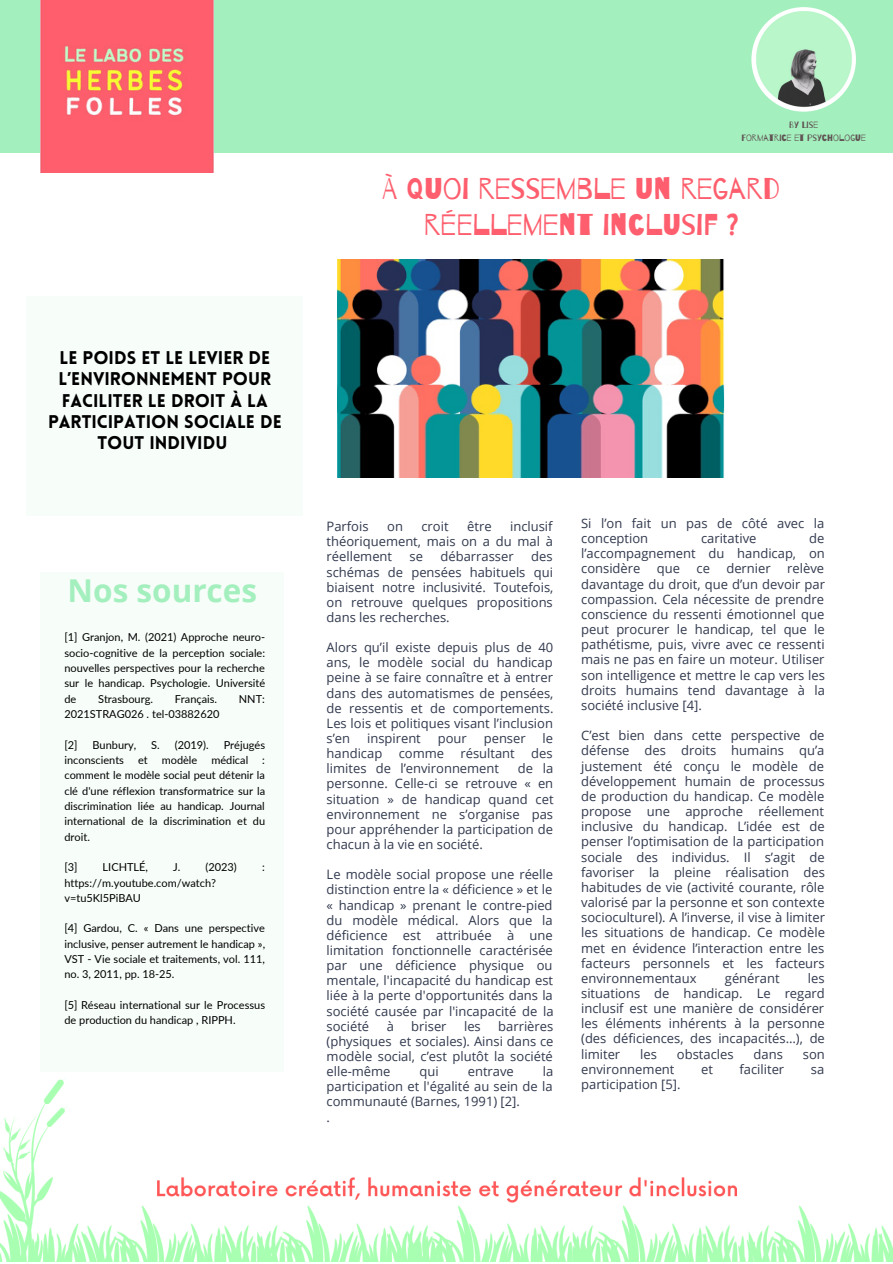
<style>
.page{position:relative;width:893px;height:1264px;background:#fff}
.page>*{position:absolute;margin:0;border:0;box-sizing:border-box;transform-origin:0 0}
.t1{font:700 31.5px "Open Sans";color:#a4efbe}
.t2{font:30px/36px "Barrio";color:#fe5e6d;text-align:center}
.t3{font:900 18px/21.3px "Lovelo";color:#000;text-align:center}
.t4{font:13.05px/15.1px "Open Sans";color:#31394d;text-align:justify}
.t5{font:12.9px/15.1px "Open Sans";color:#31394d;text-align:justify}
.t6{font:10.95px/15.3px "Lato";color:#000;text-align:justify}
.t7{font:9.3px/12.3px "Barrio";color:#605353;text-align:center}
</style>
<div class="page">
<div style="left:0;top:0;width:892px;height:153px;background:#a4efbe"></div>
<div style="left:41px;top:572px;width:243px;height:546px;background:#f7fdf9"></div>
<img style="left:337px;top:259px;width:387px;height:218px">
<div style="left:27px;top:296px;width:276px;height:220px;background:#f7fdf9"></div>
<img style="left:0;top:1079px;width:892px;height:182px">
<img style="left:751px;top:7px;width:104px;height:105px;border-radius:50%">
<img style="left:41px;top:0;width:173px;height:172px">
<p class="t7" style="left:741px;top:119px;width:126px">BY LISE<br>FORMATRICE ET PSYCHOLOGUE</p>
<h2 class="t2" style="left:382px;top:172px;width:399px">À QUOI RESSEMBLE UN REGARD<br>RÉELLEMENT INCLUSIF ?</h2>
<h3 class="t3" style="left:48px;top:349px;width:235px">LE POIDS ET LE LEVIER DE<br>L’ENVIRONNEMENT POUR<br>FACILITER LE DROIT À LA<br>PARTICIPATION SOCIALE DE<br>TOUT INDIVIDU</h3>
<h1 class="t1" style="left:68px;top:568px;width:191px">Nos sources</h1>
<p class="t6" style="left:64px;top:629px;width:202px">[1] Granjon, M. (2021) Approche neuro&shy;socio-cognitive de la perception sociale: nouvelles perspectives pour la recherche sur le handicap. Psychologie. Université de</p>
<p class="t6" style="left:98px;top:690px;width:56px">Strasbourg.</p>
<p class="t6" style="left:175px;top:690px;width:44px">Français.</p>
<p class="t6" style="left:239px;top:690px;width:28px">NNT:</p>
<p class="t6" style="left:64px;top:706px;width:156px">2021STRAG026 . tel-03882620</p>
<p class="t6" style="left:64px;top:736px;width:15px">[2]</p>
<p class="t6" style="left:92px;top:736px;width:45px">Bunbury,</p>
<p class="t6" style="left:151px;top:736px;width:59px">S. (2019).</p>
<p class="t6" style="left:224px;top:736px;width:43px">Préjugés</p>
<p class="t6" style="left:64px;top:752px;width:61px">inconscients</p>
<p class="t6" style="left:138px;top:752px;width:11px">et</p>
<p class="t6" style="left:162px;top:752px;width:37px">modèle</p>
<p class="t6" style="left:211px;top:752px;width:38px">médical</p>
<p class="t6" style="left:64px;top:752px;width:202px;text-indent:198px">: comment le modèle social peut détenir la clé d'une réflexion transformatrice sur la discrimination liée au handicap. Journal international de la discrimination et du droit.</p>
<p class="t6" style="left:64px;top:859px;width:15px">[3]</p>
<p class="t6" style="left:103px;top:859px;width:47px">LICHTLÉ,</p>
<p class="t6" style="left:173px;top:859px;width:65px">J. (2023)</p>
<p class="t6" style="left:262px;top:859px;width:4px">:</p>
<p class="t6" style="left:64px;top:874px;width:153px">https://m.youtube.com/watch? v=tu5Kl5PiBAU</p>
<p class="t6" style="left:64px;top:920px;width:202px">[4] Gardou, C. « Dans une perspective inclusive, penser autrement le handicap », VST - Vie sociale et traitements, vol. 111, no. 3, 2011, pp. 18-25.</p>
<p class="t6" style="left:64px;top:997px;width:202px">[5] Réseau international sur le Processus de production du handicap , RIPPH.</p>
<p class="t5" style="left:326px;top:518px;width:43px">Parfois</p>
<p class="t5" style="left:387px;top:518px;width:17px">on</p>
<p class="t5" style="left:421px;top:518px;width:29px">croit</p>
<p class="t5" style="left:467px;top:518px;width:26px">être</p>
<p class="t5" style="left:326px;top:518px;width:228px;text-indent:183px">inclusif théoriquement, mais on a du mal à réellement</p>
<p class="t5" style="left:409px;top:549px;width:15px">se</p>
<p class="t5" style="left:440px;top:549px;width:75px">débarrasser</p>
<p class="t5" style="left:326px;top:549px;width:228px;text-indent:204px">des schémas de pensées habituels qui biaisent notre inclusivité. Toutefois, on retrouve quelques propositions dans les recherches.</p>
<p class="t5" style="left:326px;top:639px;width:228px">Alors qu’il existe depuis plus de 40 ans, le modèle social du handicap peine à se faire connaître et à entrer dans des automatismes de pensées, de ressentis et de comportements.<br>Les lois et politiques visant l’inclusion s’en</p>
<p class="t5" style="left:367px;top:730px;width:55px">inspirent</p>
<p class="t5" style="left:438px;top:730px;width:31px">pour</p>
<p class="t5" style="left:483px;top:730px;width:43px">penser</p>
<p class="t5" style="left:542px;top:730px;width:12px">le</p>
<p class="t5" style="left:326px;top:745px;width:57px">handicap</p>
<p class="t5" style="left:398px;top:745px;width:47px">comme</p>
<p class="t5" style="left:460px;top:745px;width:56px">résultant</p>
<p class="t5" style="left:531px;top:745px;width:23px">des</p>
<p class="t5" style="left:326px;top:760px;width:174px">limites de l’environnement</p>
<p class="t5" style="left:326px;top:760px;width:228px;text-indent:191px">de la personne. Celle-ci se retrouve « en situation » de handicap quand cet environnement ne s’organise pas pour appréhender la participation de chacun à la vie en société.</p>
<p class="t5" style="left:326px;top:866px;width:228px">Le modèle social propose une réelle distinction entre la « déficience » et le « handicap » prenant le contre-pied du modèle médical. Alors que la déficience est attribuée à une limitation fonctionnelle caractérisée par une déficience physique ou mentale, l'incapacité du handicap est liée à la perte d'opportunités dans la société causée par l'incapacité de la société</p>
<p class="t5" style="left:326px;top:1018px;width:228px;text-indent:172px">barrières (physiques et sociales). Ainsi dans ce modèle social, c’est plutôt la société elle-même</p>
<p class="t5" style="left:386px;top:1018px;width:9px">à</p>
<p class="t5" style="left:411px;top:1018px;width:37px">briser</p>
<p class="t5" style="left:464px;top:1018px;width:18px">les</p>
<p class="t5" style="left:326px;top:1063px;width:228px;text-align:left;text-indent:216px">la participation et l'égalité au sein de la communauté (Barnes, 1991) [2].<br>.</p>
<p class="t5" style="left:419px;top:1063px;width:21px">qui</p>
<p class="t5" style="left:467px;top:1063px;width:48px">entrave</p>
<p class="t4" style="left:581px;top:515px;width:245px">Si l’on fait un pas de côté avec la conception</p>
<p class="t4" style="left:581px;top:530px;width:245px;text-indent:228px">de l’accompagnement du handicap, on considère</p>
<p class="t4" style="left:701px;top:530px;width:57px">caritative</p>
<p class="t4" style="left:581px;top:560px;width:245px;text-indent:206px">relève davantage du droit, que d’un devoir par compassion. Cela nécessite de prendre conscience du ressenti émotionnel que peut procurer le handicap, tel que le pathétisme, puis, vivre avec ce ressenti mais ne pas en faire un moteur. Utiliser son intelligence et mettre le cap vers les droits humains tend davantage à la société inclusive [4].</p>
<p class="t4" style="left:581px;top:727px;width:245px">C’est bien dans cette perspective de défense des droits humains qu’a justement été conçu le modèle de développement humain de processus de production du handicap. Ce modèle propose une approche réellement inclusive du handicap. L’idée est de penser l’optimisation de la participation sociale des individus. Il s’agit de favoriser la pleine réalisation des habitudes de vie (activité courante, rôle valorisé par la personne et son contexte socioculturel). A l’inverse, il vise à limiter les situations de handicap. Ce modèle met en évidence l’interaction entre les facteurs personnels et les facteurs environnementaux</p>
<p class="t4" style="left:656px;top:560px;width:25px">que</p>
<p class="t4" style="left:696px;top:560px;width:15px">ce</p>
<p class="t4" style="left:726px;top:560px;width:46px">dernier</p>
<p class="t4" style="left:724px;top:970px;width:56px">générant</p>
<p class="t4" style="left:581px;top:970px;width:245px;text-indent:227px">les situations de handicap. Le regard inclusif est une manière de considérer les éléments inhérents à la personne (des déficiences, des incapacités…), de limiter</p>
<p class="t4" style="left:640px;top:1045px;width:18px">les</p>
<p class="t4" style="left:676px;top:1045px;width:58px">obstacles</p>
<p class="t4" style="left:753px;top:1045px;width:31px">dans</p>
<p class="t4" style="left:802px;top:1045px;width:24px">son</p>
<p class="t4" style="left:581px;top:1061px;width:95px">environnement</p>
<p class="t4" style="left:701px;top:1061px;width:13px">et</p>
<p class="t4" style="left:739px;top:1061px;width:46px">faciliter</p>
<p class="t4" style="left:810px;top:1061px;width:15px">sa</p>
<p class="t4" style="left:581px;top:1076px;width:101px">participation [5].</p>
</div>
